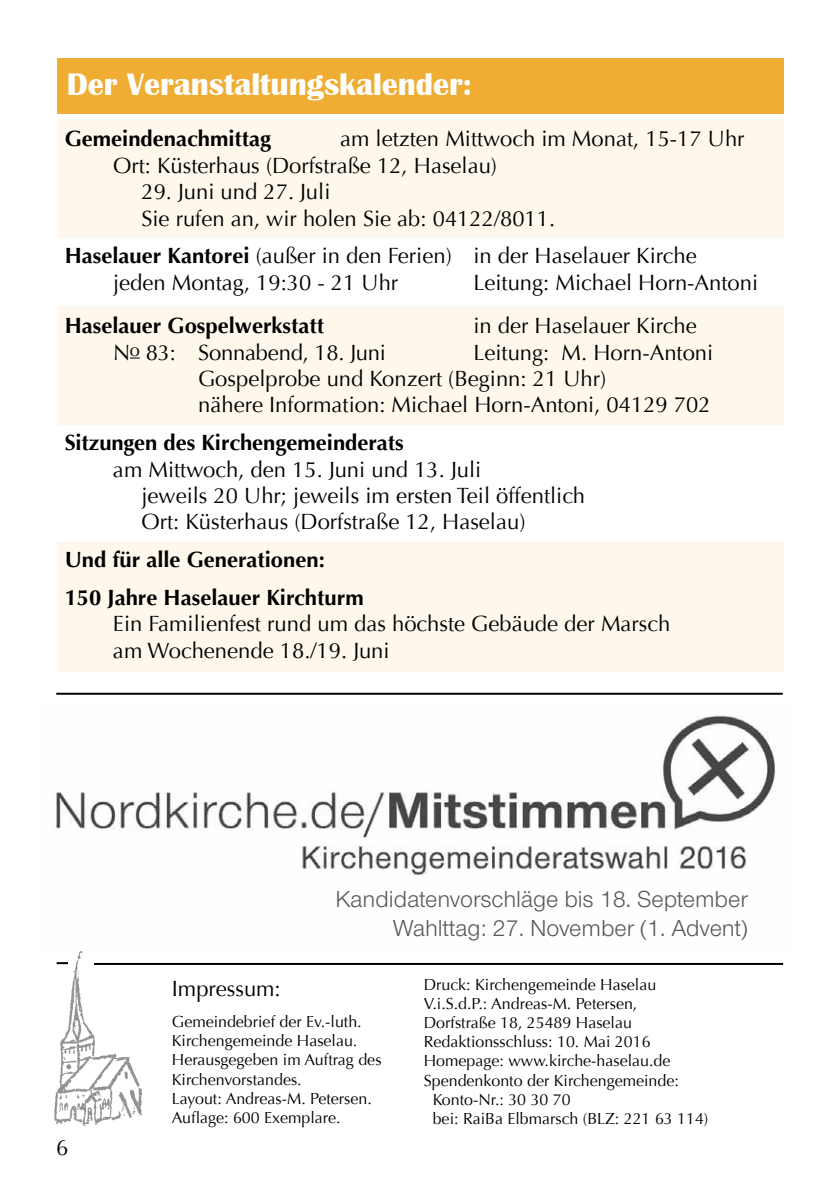
<style>
.page{position:relative;width:840px;height:1191px;background:#fff}
.page>*{position:absolute;margin:0;border:0;box-sizing:border-box;transform-origin:0 0}
.t1{font:700 32px "Britannic";color:#fff}
.t2{font:24px/28.8px "Nordelbica";color:#58585a;text-align:right}
.t3{font:22px/26.4px "Optima";color:#000}
.t4{font:700 22px/37.8px "Optima";color:#000}
.t5{font:16px/19.2px "Optima";color:#000}
.s1{font-weight:700}
</style>
<div class="page">
<img style="left:56px;top:715px;width:719px;height:161px">
<div style="left:57px;top:542px;width:725px;height:130px;background:#fef7ec"></div>
<div style="left:57px;top:119px;width:725px;height:118px;background:#fef7ec"></div>
<div style="left:57px;top:306px;width:725px;height:118px;background:#fef7ec"></div>
<hr style="left:94px;top:963px;width:688px;height:2px;background:#000">
<img style="left:54px;top:951px;width:88px;height:174px">
<hr style="left:56px;top:692px;width:726px;height:2px;background:#000">
<div style="left:57px;top:58px;width:725px;height:55px;background:#efad33"></div>
<h1 class="t1" style="left:67px;top:66px;width:406px">Der Veranstaltungskalender:</h1>
<p class="t3" style="left:113px;top:126px;width:632px;text-indent:227px">am letzten Mittwoch im Monat, 15-17 Uhr<br>Ort: Küsterhaus (Dorfstraße 12, Haselau)</p>
<p class="t3" style="left:141px;top:179px;width:415px">29. Juni und 27. Juli<br>Sie rufen an, wir holen Sie ab: 04122/8011.</p>
<p class="t3" style="left:113px;top:243px;width:585px;text-indent:-48px"><span class="s1">Haselauer Kantorei</span> (außer in den Ferien) in der Haselauer Kirche jeden Montag, 19:30 - 21 Uhr</p>
<p class="t4" style="left:65px;top:120px;width:208px">Gemeindenachmittag</p>
<p class="t3" style="left:473px;top:269px;width:286px">Leitung: Michael Horn-Antoni</p>
<p class="t4" style="left:65px;top:307px;width:261px">Haselauer Gospelwerkstatt</p>
<p class="t3" style="left:473px;top:313px;width:225px">in der Haselauer Kirche</p>
<p class="t3" style="left:113px;top:339px;width:274px">N<sup>o</sup> 83: Sonnabend, 18. Juni</p>
<p class="t3" style="left:198px;top:339px;width:516px;text-indent:275px">Leitung: M. Horn-Antoni<br>Gospelprobe und Konzert (Beginn: 21 Uhr)<br>nähere Information: Michael Horn-Antoni, 04129 702</p>
<p class="t4" style="left:65px;top:424px;width:340px">Sitzungen des Kirchengemeinderats</p>
<p class="t3" style="left:141px;top:456px;width:445px;text-indent:-28px">am Mittwoch, den 15. Juni und 13. Juli<br>jeweils 20 Uhr; jeweils im ersten Teil öffentlich<br>Ort: Küsterhaus (Dorfstraße 12, Haselau)</p>
<p class="t4" style="left:65px;top:541px;width:300px">Und für alle Generationen:<br>150 Jahre Haselauer Kirchturm</p>
<p class="t3" style="left:113px;top:611px;width:558px">Ein Familienfest rund um das höchste Gebäude der Marsch am Wochenende 18./19. Juni</p>
<p class="t2" style="left:335px;top:884px;width:413px">Kandidatenvorschläge bis 18. September<br>Wahlttag: 27. November (1. Advent)</p>
<p class="t3" style="left:56px;top:1134px;width:14px">6</p>
<p class="t3" style="left:172px;top:975px;width:110px">Impressum:</p>
<p class="t5" style="left:172px;top:1012px;width:211px">Gemeindebrief der Ev.-luth.<br>Kirchengemeinde Haselau.<br>Herausgegeben im Auftrag des<br>Kirchenvorstandes.<br>Layout: Andreas-M. Petersen.<br>Auflage: 600 Exemplare.</p>
<p class="t5" style="left:423px;top:974px;width:234px">Druck: Kirchengemeinde Haselau</p>
<p class="t5" style="left:423px;top:994px;width:215px">V.i.S.d.P.: Andreas-M. Petersen,</p>
<p class="t5" style="left:423px;top:1013px;width:209px">Dorfstraße 18, 25489 Haselau</p>
<p class="t5" style="left:423px;top:1032px;width:228px">Redaktionsschluss: 10. Mai 2016</p>
<p class="t5" style="left:423px;top:1051px;width:248px">Homepage: www.kirche-haselau.de</p>
<p class="t5" style="left:423px;top:1070px;width:256px">Spendenkonto der Kirchengemeinde:</p>
<p class="t5" style="left:432px;top:1090px;width:139px">Konto-Nr.: 30 30 70</p>
<p class="t5" style="left:432px;top:1109px;width:277px">bei: RaiBa Elbmarsch (BLZ: 221 63 114)</p>
</div>
